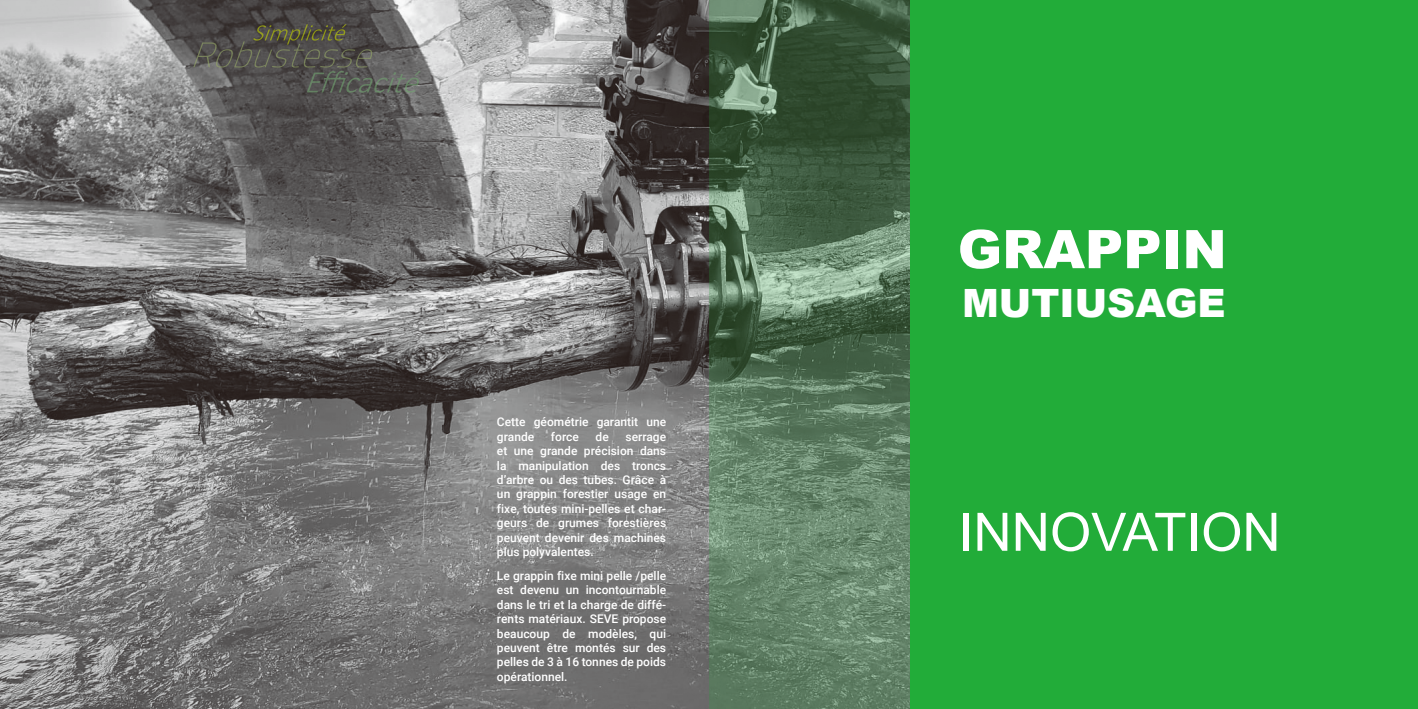
<style>
.page{position:relative;width:1418px;height:709px;background:#fff}
.page>*{position:absolute;margin:0;border:0;box-sizing:border-box;transform-origin:0 0}
.t1{font:900 53.2px "Arial";color:#fff}
.t2{font:53px "Arial";color:#fff}
.t3{font:900 39px "Arial";color:#fff}
.t4{font:500 12px/14.4px "Roboto";color:#fff;text-align:justify}
</style>
<div class="page">
<img style="left:0;top:0;width:709px;height:709px">
<div style="left:910px;top:0;width:507px;height:709px;background:#22ac39"></div>
<svg style="left:709px;top:0;width:201px;height:709px;background:#57745a"></svg>
<svg style="left:193px;top:24px;width:227px;height:69px;background:#595853"></svg>
<p class="t4" style="left:497px;top:414px;width:171px">Cette géométrie garantit une grande</p>
<p class="t4" style="left:551px;top:429px;width:29px">force</p>
<p class="t4" style="left:595px;top:429px;width:15px">de</p>
<p class="t4" style="left:497px;top:429px;width:171px;text-indent:128px">serrage et une grande précision dans la manipulation des troncs d’arbre ou des tubes. Grâce à un grappin forestier usage en fixe, toutes mini-pelles et char&shy;geurs de grumes forestières peuvent devenir des machines plus polyvalentes.</p>
<p class="t4" style="left:497px;top:568px;width:171px">Le grappin fixe mini pelle /pelle est devenu un incontournable dans le tri et la charge de diffé&shy;rents matériaux. SEVE propose beaucoup de modèles, qui peuvent être montés sur des pelles de 3 à 16 tonnes de poids opérationnel.</p>
<h1 class="t1" style="left:957px;top:210px;width:270px">GRAPPIN</h1>
<h3 class="t3" style="left:962px;top:275px;width:265px">MUTIUSAGE</h3>
<h2 class="t2" style="left:958px;top:497px;width:323px">INNOVATION</h2>
</div>
